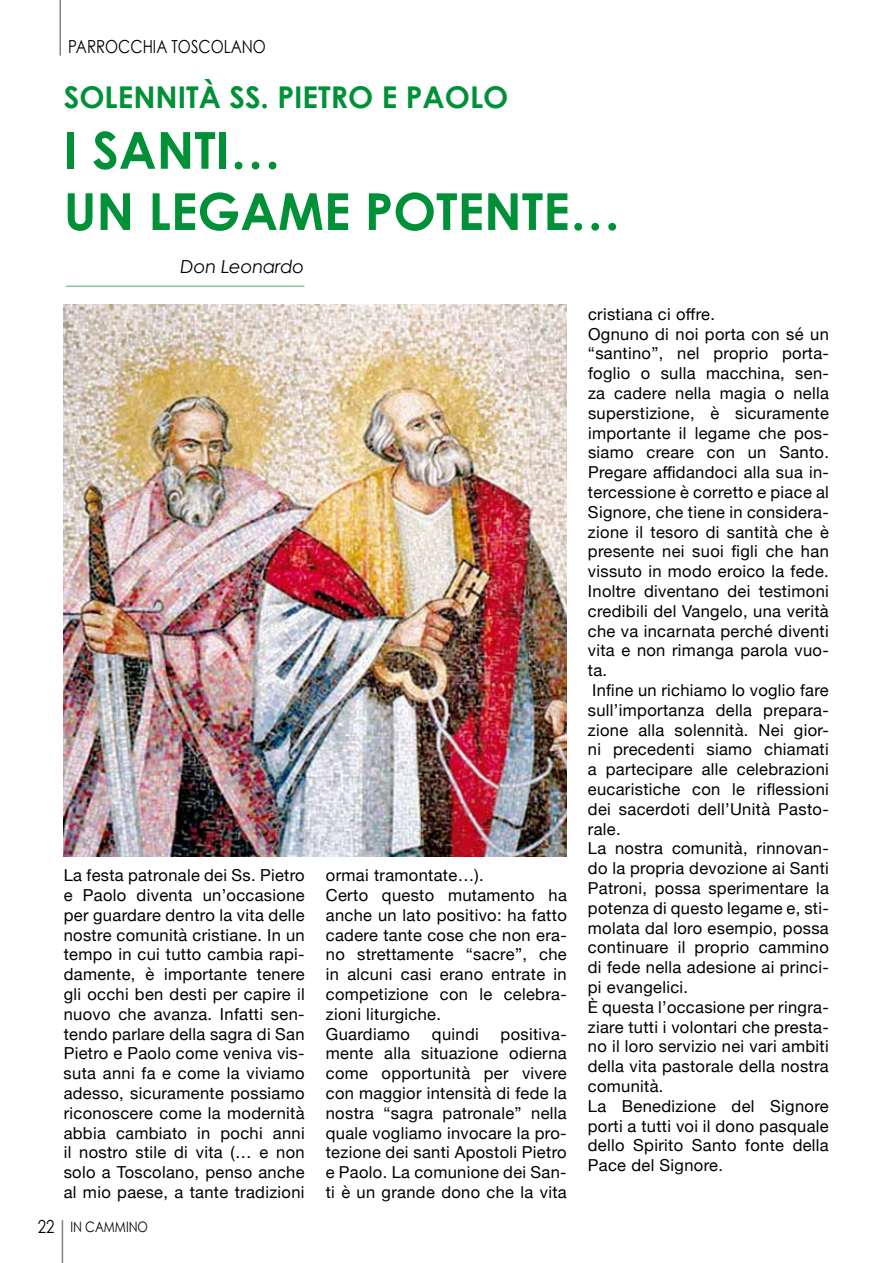
<style>
.page{position:relative;width:893px;height:1263px;background:#fff}
.page>*{position:absolute;margin:0;border:0;box-sizing:border-box;transform-origin:0 0}
.t1{font:700 51px/61.2px "Century Gothic";color:#009037}
.t2{font:700 30px "Century Gothic";color:#009037}
.t3{font:18px "Century Gothic";color:#000;scale:.83 1}
.t4{font:italic 18px "Century Gothic";letter-spacing:-.01em;color:#000}
.t5{font:16.5px/19.8px "Helvetica Neue";letter-spacing:.02em;color:#000;text-align:justify}
.t6{font:14.4px "Century Gothic";color:#000;scale:.83 1}
.s1{font-size:18px}
</style>
<div class="page">
<hr style="left:66px;top:286px;width:238px;height:1px;background:#009037">
<img style="left:64px;top:304px;width:503px;height:553px">
<hr style="left:62px;top:1220px;width:1px;height:43px;background:#000">
<hr style="left:60px;top:0;width:1px;height:56px;background:#000">
<p class="t3" style="left:68px;top:35px;width:240px">PARROCCHIA TOSCOLANO</p>
<h2 class="t2" style="left:64px;top:78px;width:446px">SOLENNITÀ SS. PIETRO E PAOLO</h2>
<h1 class="t1" style="left:64px;top:118px;width:558px">I SANTI…<br>UN LEGAME POTENTE…</h1>
<p class="t4" style="left:181px;top:256px;width:125px">Don Leonardo</p>
<p class="t5" style="left:64px;top:866px;width:243px">La festa patronale dei Ss. Pietro e Paolo diventa un’occasione per guardare dentro la vita delle nostre comunità cristiane. In un tempo in cui tutto cambia rapi&shy;damente, è importante tenere gli occhi ben desti per capire il nuovo che avanza. Infatti sen&shy;tendo parlare della sagra di San Pietro e Paolo come veniva vis&shy;suta anni fa e come la viviamo adesso, sicuramente possiamo riconoscere come la modernità abbia cambiato in pochi anni il nostro stile di vita (… e non solo a Toscolano, penso anche al mio paese, a tante tradizioni</p>
<p class="t5" style="left:326px;top:866px;width:243px;text-align:left">ormai tramontate…).<br>Certo questo mutamento ha anche un lato positivo: ha fatto cadere tante cose che non era&shy;no strettamente “sacre”, che in alcuni casi erano entrate in competizione con le celebra&shy;zioni liturgiche.<br>Guardiamo</p>
<p class="t5" style="left:326px;top:1025px;width:243px;text-indent:175px">positiva&shy;mente alla situazione odierna come opportunità per vivere con maggior intensità di fede la nostra “sagra patronale” nella quale vogliamo invocare la pro&shy;tezione dei santi Apostoli Pietro e Paolo. La comunione dei San&shy;ti è un grande dono che la vita</p>
<p class="t5" style="left:432px;top:1025px;width:48px">quindi</p>
<p class="t6" style="left:38px;top:1218px;width:81px"><span class="s1">22</span> IN CAMMINO</p>
<p class="t5" style="left:588px;top:305px;width:243px;text-align:left">cristiana ci offre.<br>Ognuno di noi porta con sé un “santino”, nel proprio porta&shy;foglio o sulla macchina, sen&shy;za cadere nella magia o nella superstizione, è sicuramente importante il legame che pos&shy;siamo creare con un Santo.<br>Pregare affidandoci alla sua in&shy;tercessione è corretto e piace al<br>Signore, che tiene in considera&shy;zione il tesoro di santità che è presente nei suoi figli che han vissuto in modo eroico la fede.<br>Inoltre diventano dei testimoni credibili del Vangelo, una verità che va incarnata perché diventi vita e non rimanga parola vuo&shy;ta.<br>Infine un richiamo lo voglio fare sull’importanza della prepara&shy;zione alla solennità. Nei gior&shy;ni precedenti siamo chiamati a partecipare alle celebrazioni eucaristiche con le riflessioni dei sacerdoti dell’Unità Pasto&shy;rale.<br>La nostra comunità, rinnovan&shy;do la propria devozione ai Santi<br>Patroni, possa sperimentare la potenza di questo legame e, sti&shy;molata dal loro esempio, possa continuare il proprio cammino di fede nella adesione ai princi&shy;pi evangelici.<br>È questa l’occasione per ringra&shy;ziare tutti i volontari che presta&shy;no il loro servizio nei vari ambiti della vita pastorale della nostra comunità.<br>La Benedizione del Signore porti a tutti voi il dono pasquale dello Spirito Santo fonte della<br>Pace del Signore.</p>
</div>
